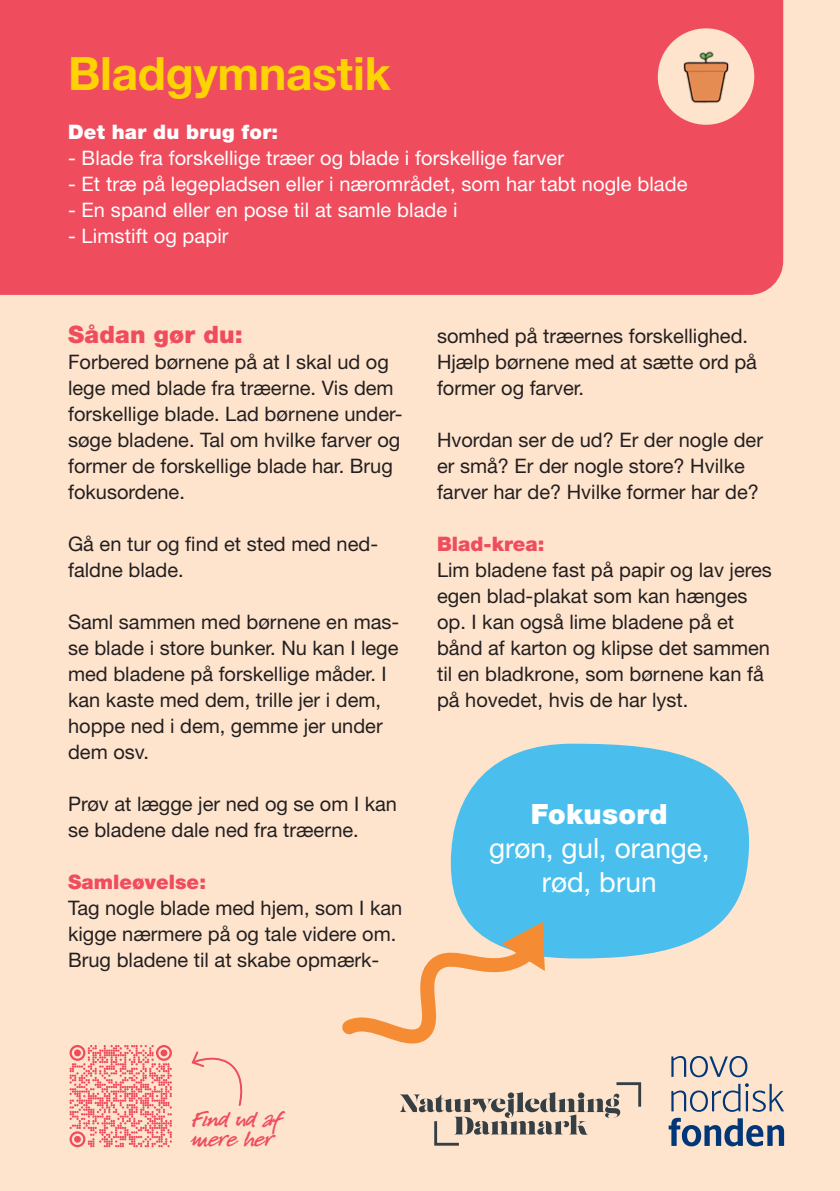
<style>
.page{position:relative;width:840px;height:1191px;background:#fff}
.page>*{position:absolute;margin:0;border:0;box-sizing:border-box;transform-origin:0 0}
.Mellemrubrik_fed{font:700 46px "Helvetica Neue LT Std";letter-spacing:-.005em;color:#fed304}
.Mellemrubrik_fed-2{font:28px/34px "Helvetica Neue LT Std";color:#fff;text-align:center}
.Mellemrubrik_fed-3{font:900 28px "Helvetica Neue LT Std";letter-spacing:.01em;color:#fff}
.DTB_brød_10_13{font:24px/20px "P22 Freely";letter-spacing:-.01em;color:#ef4d5e}
.Mellemrubrik_fed-4{font:900 24px "Helvetica Neue LT Std";letter-spacing:.01em;color:#ef4d5e}
.DTB_brød_10_13-2{font:20px/26px "Helvetica Neue LT Std";color:#231f20}
.DTB_brød_10_13-3{font:20px "Helvetica Neue LT Std";letter-spacing:.005em;color:#fff}
.DTB_brød_10_13-4{font:900 20px "Helvetica Neue LT Std";letter-spacing:.005em;color:#ef4d5e}
.DTB_Overskrift_Black{font:900 20px "Helvetica Neue LT Std";letter-spacing:.015em;color:#fff}
</style>
<div class="page">
<div style="left:0;top:0;width:839px;height:1191px;background:#fee4cd"></div>
<div style="left:0;top:0;width:782px;height:295px;background:#ef4d5e"></div>
<svg style="left:450px;top:743px;width:300px;height:215px;background:#65c4e8"></svg>
<div style="left:657px;top:28px;width:96px;height:97px;background:#fee4cd;border-radius:50%"></div>
<img style="left:683px;top:51px;width:46px;height:52px">
<svg style="left:342px;top:922px;width:208px;height:122px"></svg>
<svg style="left:69px;top:1045px;width:103px;height:102px"></svg>
<svg style="left:74px;top:1135px;width:7px;height:7px"></svg>
<svg style="left:191px;top:1051px;width:52px;height:55px"></svg>
<svg style="left:671px;top:1056px;width:76px;height:21px"></svg>
<svg style="left:671px;top:1083px;width:112px;height:28px"></svg>
<svg style="left:668px;top:1117px;width:115px;height:29px"></svg>
<svg style="left:400px;top:1082px;width:240px;height:63px"></svg>
<p class="Mellemrubrik_fed" style="left:68px;top:45px;width:324px">Bladgymnastik</p>
<p class="DTB_Overskrift_Black" style="left:68px;top:120px;width:212px">Det har du brug for:</p>
<p class="DTB_brød_10_13-3" style="left:68px;top:146px;width:497px">- Blade fra forskellige træer og blade i forskellige farver</p>
<p class="DTB_brød_10_13-3" style="left:68px;top:172px;width:620px">- Et træ på legepladsen eller i nærområdet, som har tabt nogle blade</p>
<p class="DTB_brød_10_13-3" style="left:68px;top:198px;width:390px">- En spand eller en pose til at samle blade i</p>
<p class="DTB_brød_10_13-3" style="left:68px;top:224px;width:162px">- Limstift og papir</p>
<p class="Mellemrubrik_fed-4" style="left:68px;top:320px;width:176px">Sådan gør du:</p>
<p class="DTB_brød_10_13-2" style="left:68px;top:348px;width:336px">Forbered børnene på at I skal ud og lege med blade fra træerne. Vis dem forskellige blade. Lad børnene under&shy;søge bladene. Tal om hvilke farver og former de forskellige blade har. Brug fokusordene.</p>
<p class="DTB_brød_10_13-2" style="left:68px;top:530px;width:311px">Gå en tur og find et sted med ned&shy;faldne blade.</p>
<p class="DTB_brød_10_13-2" style="left:68px;top:608px;width:332px">Saml sammen med børnene en mas&shy;se blade i store bunker. Nu kan I lege med bladene på forskellige måder. I kan kaste med dem, trille jer i dem, hoppe ned i dem, gemme jer under dem osv.</p>
<p class="DTB_brød_10_13-2" style="left:68px;top:790px;width:330px">Prøv at lægge jer ned og se om I kan se bladene dale ned fra træerne.</p>
<p class="DTB_brød_10_13-4" style="left:68px;top:870px;width:139px">Samleøvelse:</p>
<p class="DTB_brød_10_13-2" style="left:68px;top:894px;width:335px">Tag nogle blade med hjem, som I kan kigge nærmere på og tale videre om.<br>Brug bladene til at skabe opmærk-</p>
<p class="DTB_brød_10_13-2" style="left:437px;top:322px;width:321px">somhed på træernes forskellighed.<br>Hjælp børnene med at sætte ord på former og farver.</p>
<p class="DTB_brød_10_13-2" style="left:437px;top:426px;width:327px">Hvordan ser de ud? Er der nogle der er små? Er der nogle store? Hvilke farver har de? Hvilke former har de?</p>
<p class="DTB_brød_10_13-4" style="left:437px;top:532px;width:109px">Blad-krea:</p>
<p class="DTB_brød_10_13-2" style="left:437px;top:556px;width:336px">Lim bladene fast på papir og lav jeres egen blad-plakat som kan hænges op. I kan også lime bladene på et bånd af karton og klipse det sammen til en bladkrone, som børnene kan få på hovedet, hvis de har lyst.</p>
<p class="Mellemrubrik_fed-3" style="left:530px;top:797px;width:138px">Fokusord</p>
<p class="Mellemrubrik_fed-2" style="left:489px;top:831px;width:222px">grøn, gul, orange, rød, brun</p>
<p class="DTB_brød_10_13" style="left:192px;top:1111px;width:90px">Find ud af mere her</p>
</div>
